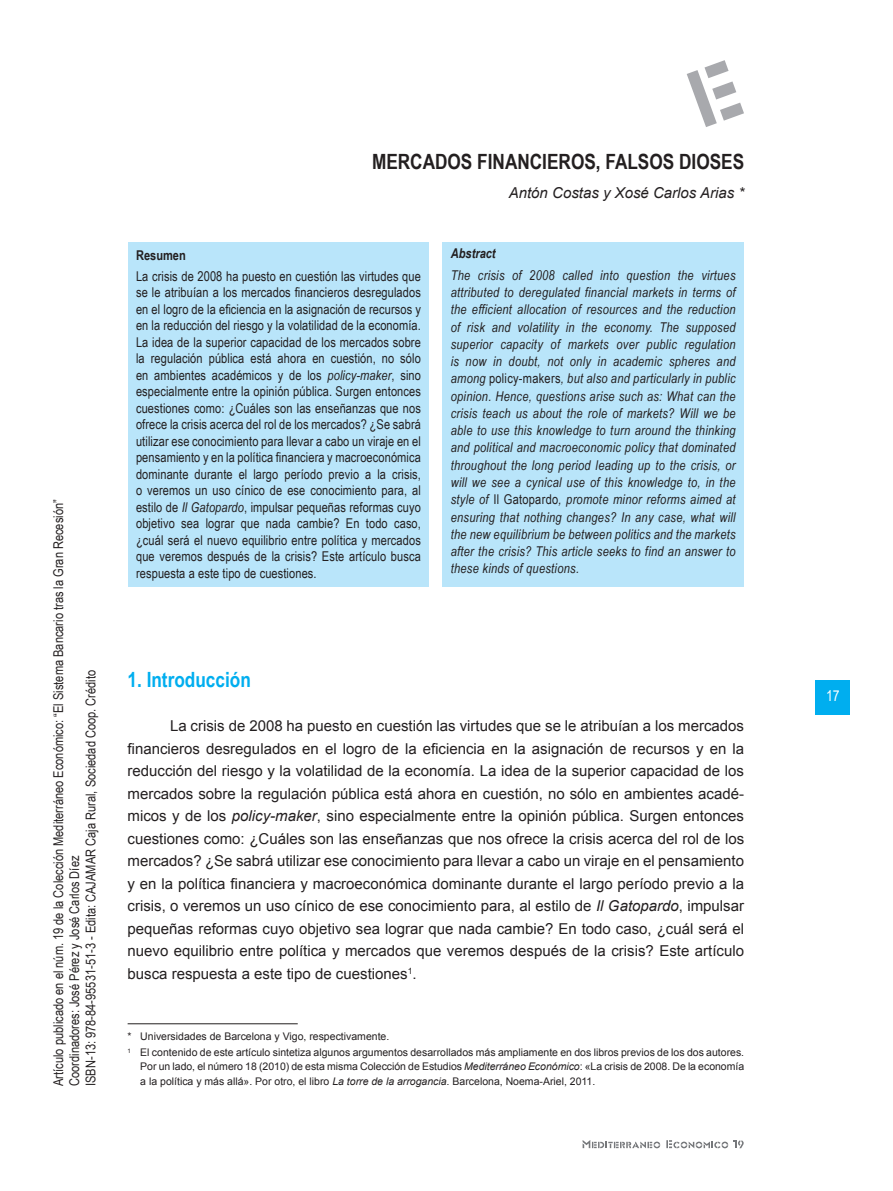
<style>
.page{position:relative;width:893px;height:1191px;background:#fff}
.page>*{position:absolute;margin:0;border:0;box-sizing:border-box;transform-origin:0 0}
.t1{font:700 21px "Arial Narrow";color:#231f20}
.t2{font:700 21px "Arial Narrow";color:#00aeef}
.t3{font:15px/22.5px "Arial";color:#231f20;text-align:justify}
.t4{font:italic 15px "Arial";color:#231f20}
.t5{font:15px "Arial Narrow";color:#fff}
.t6{font:13.5px/16.5px "Arial Narrow";color:#231f20;text-align:justify}
.t7{font:italic 13.5px/17.2px "Arial Narrow";letter-spacing:.02em;color:#231f20;text-align:justify}
.t8{font:italic 700 13.5px "Arial Narrow";color:#231f20}
.t9{font:700 13.5px "Arial Narrow";color:#231f20}
.t10{font:10.5px/16.4px "Arial";color:#231f20}
.s1{font-style:italic}
.s2{font-style:normal}
</style>
<div class="page">
<svg style="left:687px;top:60px;width:57px;height:67px"></svg>
<svg style="left:583px;top:1140px;width:77px;height:8px"></svg>
<svg style="left:666px;top:1140px;width:78px;height:8px"></svg>
<div style="left:816px;top:680px;width:34px;height:34px;background:#00aeef"></div>
<div style="left:442px;top:242px;width:302px;height:345px;background:#b9e5fa"></div>
<div style="left:128px;top:242px;width:301px;height:345px;background:#b9e5fa"></div>
<hr style="left:128px;top:1023px;width:170px;height:1px;background:#231f20">
<p class="t6" style="left:50px;top:1086px;width:588px;text-align:left;rotate:-90deg">Artículo publicado en el núm. 19 de la Colección Mediterráneo Económico: “El Sistema Bancario tras la Gran Recesión”<br>Coordinadores: José Pérez y José Carlos Díez<br>ISBN-13: 978-84-95531-51-3 - Edita: CAJAMAR Caja Rural, Sociedad Coop. Crédito</p>
<h1 class="t1" style="left:372px;top:145px;width:14px">MERCAD</h1>
<h1 class="t1" style="left:448px;top:145px;width:41px">OS FINANCIER</h1>
<h1 class="t1" style="left:571px;top:145px;width:151px">OS, FALSOS DIOSES</h1>
<p class="t4" style="left:509px;top:183px;width:237px">Antón Costas y Xosé Carlos Arias *</p>
<p class="t9" style="left:136px;top:245px;width:51px">RESUMEN</p>
<p class="t6" style="left:136px;top:267px;width:286px">La crisis de 2008 ha puesto en cuestión las virtudes que se le atribuían a los mercados financieros desregulados en el logro de la eficiencia en la asignación de recursos y en la reducción del riesgo y la volatilidad de la economía.<br>La idea de la superior capacidad de los mercados sobre la regulación pública está ahora en cuestión, no sólo en ambientes académicos y de los <span class="s1">policy-maker</span>, sino especialmente entre la opinión pública. Surgen entonces cuestiones como: ¿Cuáles son las enseñanzas que nos ofrece la crisis acerca del rol de los mercados? ¿Se sabrá utilizar ese conocimiento para llevar a cabo un viraje en el pensamiento y en la política financiera y macroeconómica dominante durante el largo período previo a la crisis, o veremos un uso cínico de ese conocimiento para, al estilo de <span class="s1">Il Gatopardo</span>, impulsar pequeñas reformas cuyo objetivo sea lograr que nada cambie? En todo caso, ¿cuál será el nuevo equilibrio entre política y mercados que veremos después de la crisis? Este artículo busca respuesta a este tipo de cuestiones.</p>
<p class="t8" style="left:451px;top:243px;width:46px">Abstract</p>
<p class="t7" style="left:451px;top:266px;width:286px">The crisis of 2008 called into question the virtues attributed to deregulated financial markets in terms of the efficient allocation of resources and the reduction of risk and volatility in the economy. The supposed superior capacity of markets over public regulation is now in doubt, not only in academic spheres and among <span class="s2">policy-makers</span>, but also and particularly in public opinion. Hence, questions arise such as: What can the crisis teach us about the role of markets? Will we be able to use this knowledge to turn around the thinking and political and macroeconomic policy that dominated throughout the long period leading up to the crisis, or will we see a cynical use of this knowledge to, in the style of <span class="s2">Il Gatopardo</span>, promote minor reforms aimed at ensuring that nothing changes? In any case, what will the new equilibrium be between politics and the markets after the crisis? This article seeks to find an answer to these kinds of questions.</p>
<h1 class="t2" style="left:128px;top:664px;width:125px">1. INTRODUCCIÓN</h1>
<p class="t3" style="left:128px;top:714px;width:618px;text-indent:43px">La crisis de 2008 ha puesto en cuestión las virtudes que se le atribuían a los mercados financieros desregulados en el logro de la eficiencia en la asignación de recursos y en la reducción del riesgo y la volatilidad de la economía. La idea de la superior capacidad de los mercados sobre la regulación pública está ahora en cuestión, no sólo en ambientes acadé&shy;micos y de los <span class="s1">policy-maker</span>, sino especialmente entre la opinión pública. Surgen entonces cuestiones como: ¿Cuáles son las enseñanzas que nos ofrece la crisis acerca del rol de los mercados? ¿Se sabrá utilizar ese conocimiento para llevar a cabo un viraje en el pensamiento y en la política financiera y macroeconómica dominante durante el largo período previo a la crisis, o veremos un uso cínico de ese conocimiento para, al estilo de <span class="s1">Il Gatopardo</span>, impulsar pequeñas reformas cuyo objetivo sea lograr que nada cambie? En todo caso, ¿cuál será el nuevo equilibrio entre política y mercados que veremos después de la crisis? Este artículo busca respuesta a este tipo de cuestiones<sup>1</sup>.</p>
<p class="t10" style="left:128px;top:1028px;width:618px">* Universidades de Barcelona y Vigo, respectivamente.<br><sup>1</sup> El contenido de este artículo sintetiza algunos argumentos desarrollados más ampliamente en dos libros previos de los dos autores.</p>
<p class="t10" style="left:140px;top:1059px;width:605px;line-height:14.2px">Por un lado, el número 18 (2010) de esta misma Colección de Estudios <span class="s1">Mediterráneo Económico</span>: «La crisis de 2008. De la economía a la política y más allá». Por otro, el libro <span class="s1">La torre de la arrogancia.</span> Barcelona, Noema-Ariel, 2011.</p>
<p class="t5" style="left:826px;top:685px;width:15px">17</p>
</div>
